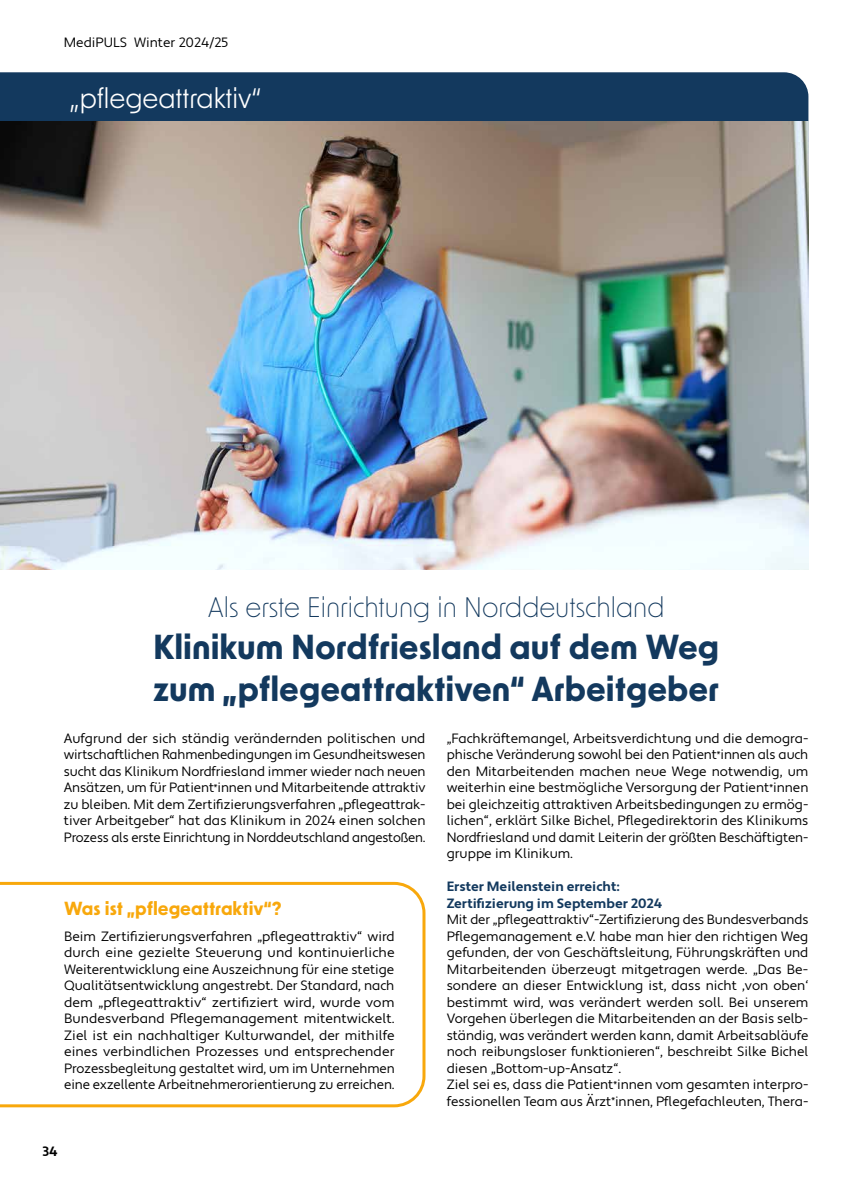
<style>
.page{position:relative;width:851px;height:1191px;background:#fff}
.page>*{position:absolute;margin:0;border:0;box-sizing:border-box;transform-origin:0 0}
.t1{font:700 33px/42px "New Order";color:#13395e}
.t2{font:300 27px "New Order";color:#13395e}
.t3{font:27px "New Order";color:#fff}
.t4{font:700 18px "New Order";color:#f8a80c}
.t5{font:13.5px/16.5px "Apertura";color:#000;text-align:justify}
.t6{font:700 13.5px/16.5px "Apertura";color:#13395e}
.t7{font:700 13.5px "Apertura";color:#000}
</style>
<div class="page">
<div style="left:0;top:72px;width:808px;height:49px;background:#13395e"></div>
<img style="left:0;top:121px;width:808px;height:449px">
<svg style="left:0;top:882px;width:425px;height:225px"></svg>
<p class="t5" style="left:64px;top:35px;width:166px">MediPULS Winter 2024/25</p>
<h2 class="t3" style="left:70px;top:80px;width:193px">„pflegeattraktiv“</h2>
<h2 class="t2" style="left:208px;top:590px;width:458px">Als erste Einrichtung in Norddeutschland</h2>
<h1 class="t1" style="left:153px;top:624px;width:567px">Klinikum Nordfriesland auf dem Weg zum „pflegeattraktiven“ Arbeitgeber</h1>
<p class="t5" style="left:64px;top:730px;width:363px">Aufgrund der sich ständig verändernden politischen und wirtschaftlichen Rahmenbedingungen im Gesundheitswesen sucht das Klinikum Nordfriesland immer wieder nach neuen Ansätzen, um für Patient<sup>*</sup>innen und Mitarbeitende attraktiv zu bleiben. Mit dem Zertifizierungsverfahren „pflegeattrak&shy;tiver Arbeitgeber“ hat das Klinikum in 2024 einen solchen Prozess als erste Einrichtung in Norddeutschland angestoßen.</p>
<p class="t5" style="left:446px;top:730px;width:363px">„Fachkräftemangel, Arbeitsverdichtung und die demogra&shy;phische Veränderung sowohl bei den Patient<sup>*</sup>innen als auch den Mitarbeitenden machen neue Wege notwendig, um weiterhin eine bestmögliche Versorgung der Patient<sup>*</sup>innen bei gleichzeitig attraktiven Arbeitsbedingungen zu ermög&shy;lichen“, erklärt Silke Bichel, Pflegedirektorin des Klinikums Nordfriesland und damit Leiterin der größten Beschäftigten&shy;gruppe im Klinikum.</p>
<p class="t6" style="left:446px;top:878px;width:217px">Erster Meilenstein erreicht:<br>Zertifizierung im September 2024</p>
<p class="t5" style="left:446px;top:911px;width:363px;text-align:left">Mit der „pflegeattraktiv“-Zertifizierung des Bundesverbands Pflegemanagement e.V. habe man hier den richtigen Weg gefunden, der von Geschäftsleitung, Führungskräften und Mitarbeitenden überzeugt mitgetragen werde. „Das Be&shy;sondere an dieser Entwicklung ist, dass nicht ‚von oben‘ bestimmt wird, was verändert werden soll. Bei unserem Vorgehen überlegen die Mitarbeitenden an der Basis selb&shy;ständig, was verändert werden kann, damit Arbeitsabläufe noch reibungsloser funktionieren“, beschreibt Silke Bichel diesen „Bottom-up-Ansatz“.<br>Ziel sei es, dass die Patient<sup>*</sup>innen vom gesamten interpro&shy;fessionellen Team aus Ärzt<sup>*</sup>innen, Pflegefachleuten, Thera-</p>
<h3 class="t4" style="left:64px;top:896px;width:219px">Was ist „pflegeattraktiv“?</h3>
<p class="t5" style="left:64px;top:928px;width:332px">Beim Zertifizierungsverfahren „pflegeattraktiv“ wird durch eine gezielte Steuerung und kontinuierliche Weiterentwicklung eine Auszeichnung für eine stetige Qualitätsentwicklung angestrebt. Der Standard, nach dem „pflegeattraktiv“ zertifiziert wird, wurde vom Bundesverband Pflegemanagement mitentwickelt.<br>Ziel ist ein nachhaltiger Kulturwandel, der mithilfe eines verbindlichen Prozesses und entsprechender Prozessbegleitung gestaltet wird, um im Unternehmen eine exzellente Arbeitnehmerorientierung zu erreichen.</p>
<p class="t7" style="left:43px;top:1143px;width:17px">34</p>
</div>
